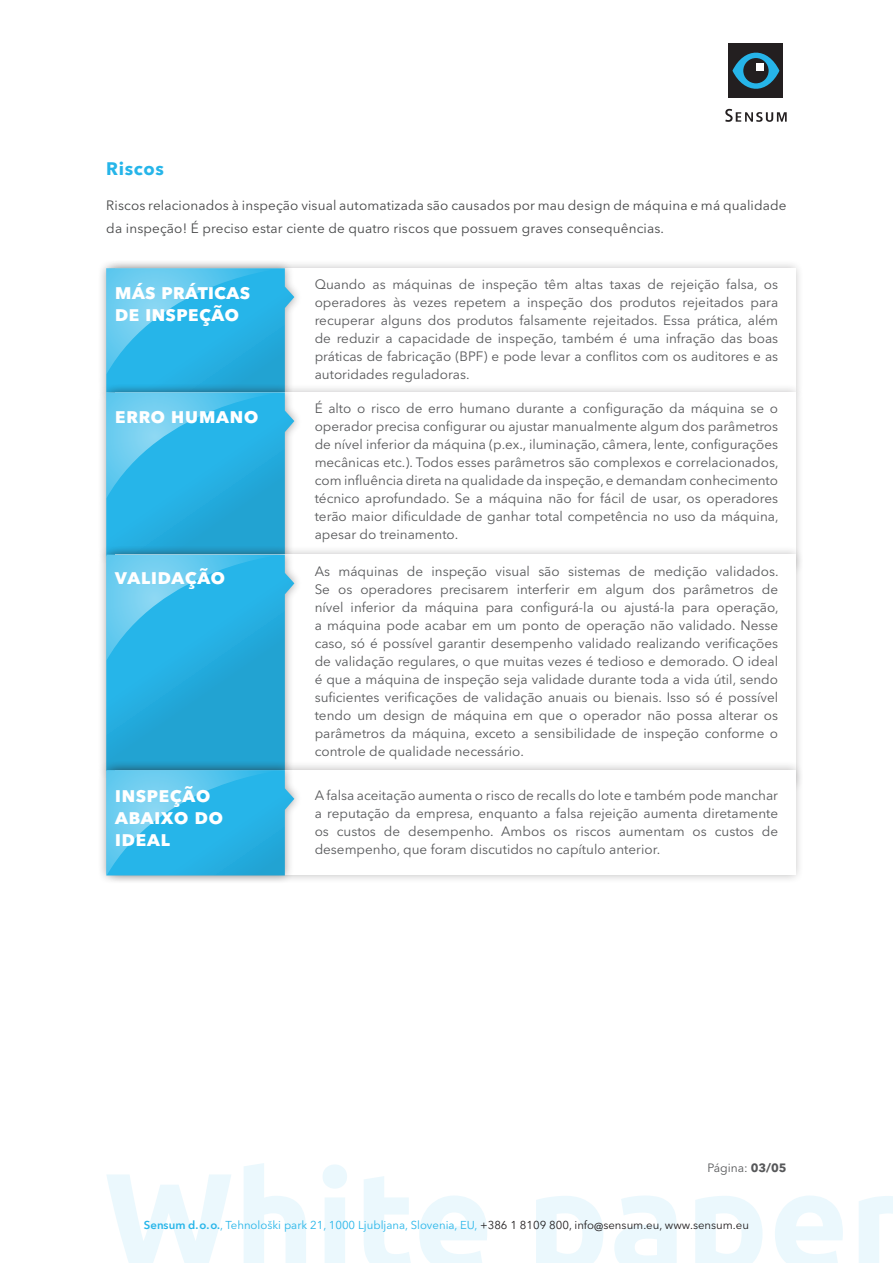
<style>
.page{position:relative;width:893px;height:1263px;background:#fff}
.page>*{position:absolute;margin:0;border:0;box-sizing:border-box;transform-origin:0 0}
.t1{font:700 21px/22px "Avenir Next LT Pro";letter-spacing:.005em;color:#fff}
.t2{font:700 18px "Avenir Next LT Pro";color:#26b5e9}
.t3{font:13.5px/18px "Avenir Next LT Pro";color:#57585a;text-align:justify}
.t4{font:13.5px/22.5px "Avenir Next LT Pro";letter-spacing:.01em;color:#454647}
.t5{font:12px "Avenir Next LT Pro";color:#57585a}
.t6{font:11.4px "Avenir Next LT Pro";color:#26b5e9}
.s1{font-weight:700}
.s2{font-weight:600}
.s3{color:#231f20}
</style>
<div class="page">
<div style="left:106px;top:259px;width:698px;height:143px;background:#231f20;opacity:.3"></div>
<div style="left:115px;top:268px;width:680px;height:125px;background:#fff"></div>
<div style="left:97px;top:259px;width:205px;height:142px;background:#231f20;opacity:.4"></div>
<svg style="left:107px;top:1163px;width:786px;height:100px"></svg>
<div style="left:729px;top:44px;width:54px;height:54px;background:#231f20"></div>
<svg style="left:732px;top:52px;width:47px;height:37px"></svg>
<div style="left:743px;top:58px;width:26px;height:25px;background:#231f20;border-radius:50%"></div>
<div style="left:756px;top:63px;width:7px;height:8px;background:#fff"></div>
<svg style="left:725px;top:109px;width:62px;height:13px"></svg>
<div style="left:106px;top:383px;width:698px;height:194px;background:#231f20;opacity:.3"></div>
<div style="left:115px;top:392px;width:680px;height:175px;background:#fff"></div>
<div style="left:97px;top:383px;width:205px;height:182px;background:#231f20;opacity:.4"></div>
<div style="left:106px;top:545px;width:698px;height:248px;background:#231f20;opacity:.3"></div>
<div style="left:115px;top:554px;width:680px;height:230px;background:#fff"></div>
<div style="left:97px;top:546px;width:205px;height:234px;background:#231f20;opacity:.4"></div>
<div style="left:106px;top:761px;width:698px;height:123px;background:#231f20;opacity:.3"></div>
<div style="left:115px;top:770px;width:680px;height:105px;background:#fff"></div>
<div style="left:97px;top:761px;width:205px;height:124px;background:#231f20;opacity:.4"></div>
<svg style="left:106px;top:268px;width:188px;height:608px"></svg>
<h2 class="t2" style="left:106px;top:158px;width:59px">Riscos</h2>
<p class="t4" style="left:106px;top:194px;width:682px">Riscos relacionados à inspeção visual automatizada são causados por mau design de máquina e má qualidade da inspeção! É preciso estar ciente de quatro riscos que possuem graves consequências.</p>
<h1 class="t1" style="left:115px;top:280px;width:137px">más práticas de inspeção</h1>
<p class="t3" style="left:315px;top:275px;width:465px">Quando as máquinas de inspeção têm altas taxas de rejeição falsa, os operadores às vezes repetem a inspeção dos produtos rejeitados para recuperar alguns dos produtos falsamente rejeitados. Essa prática, além de reduzir a capacidade de inspeção, também é uma infração das boas práticas de fabricação (BPF) e pode levar a conflitos com os auditores e as autoridades reguladoras.</p>
<h1 class="t1" style="left:115px;top:404px;width:145px">erro humano</h1>
<p class="t3" style="left:315px;top:399px;width:465px">É alto o risco de erro humano durante a configuração da máquina se o operador precisa configurar ou ajustar manualmente algum dos parâmetros de nível inferior da máquina (p.ex., iluminação, câmera, lente, configurações mecânicas etc.). Todos esses parâmetros são complexos e correlacionados, com influência direta na qualidade da inspeção, e demandam conhecimento técnico aprofundado. Se a máquina não for fácil de usar, os operadores terão maior dificuldade de ganhar total competência no uso da máquina, apesar do treinamento.</p>
<h1 class="t1" style="left:115px;top:565px;width:112px">validação</h1>
<p class="t3" style="left:315px;top:563px;width:465px">As máquinas de inspeção visual são sistemas de medição validados.<br>Se os operadores precisarem interferir em algum dos parâmetros de nível inferior da máquina para configurá-la ou ajustá-la para operação, a máquina pode acabar em um ponto de operação não validado. Nesse caso, só é possível garantir desempenho validado realizando verificações de validação regulares, o que muitas vezes é tedioso e demorado. O ideal é que a máquina de inspeção seja validade durante toda a vida útil, sendo suficientes verificações de validação anuais ou bienais. Isso só é possível tendo um design de máquina em que o operador não possa alterar os parâmetros da máquina, exceto a sensibilidade de inspeção conforme o controle de qualidade necessário.</p>
<p class="t3" style="left:315px;top:786px;width:465px">A falsa aceitação aumenta o risco de recalls do lote e também pode manchar a reputação da empresa, enquanto a falsa rejeição aumenta diretamente os custos de desempenho. Ambos os riscos aumentam os custos de desempenho, que foram discutidos no capítulo anterior.</p>
<h1 class="t1" style="left:115px;top:783px;width:110px">inspeção abaixo do ideal</h1>
<p class="t5" style="left:707px;top:1161px;width:81px">Página: <span class="s1">03/05</span></p>
<p class="t6" style="left:144px;top:1218px;width:607px"><span class="s2">Sensum d.o.o.</span>, Tehnološki park 21, 1000 Ljubljana, Slovenia, EU, <span class="s3">+386 1 8109 800, info@sensum.eu, www.sensum.eu</span></p>
</div>
